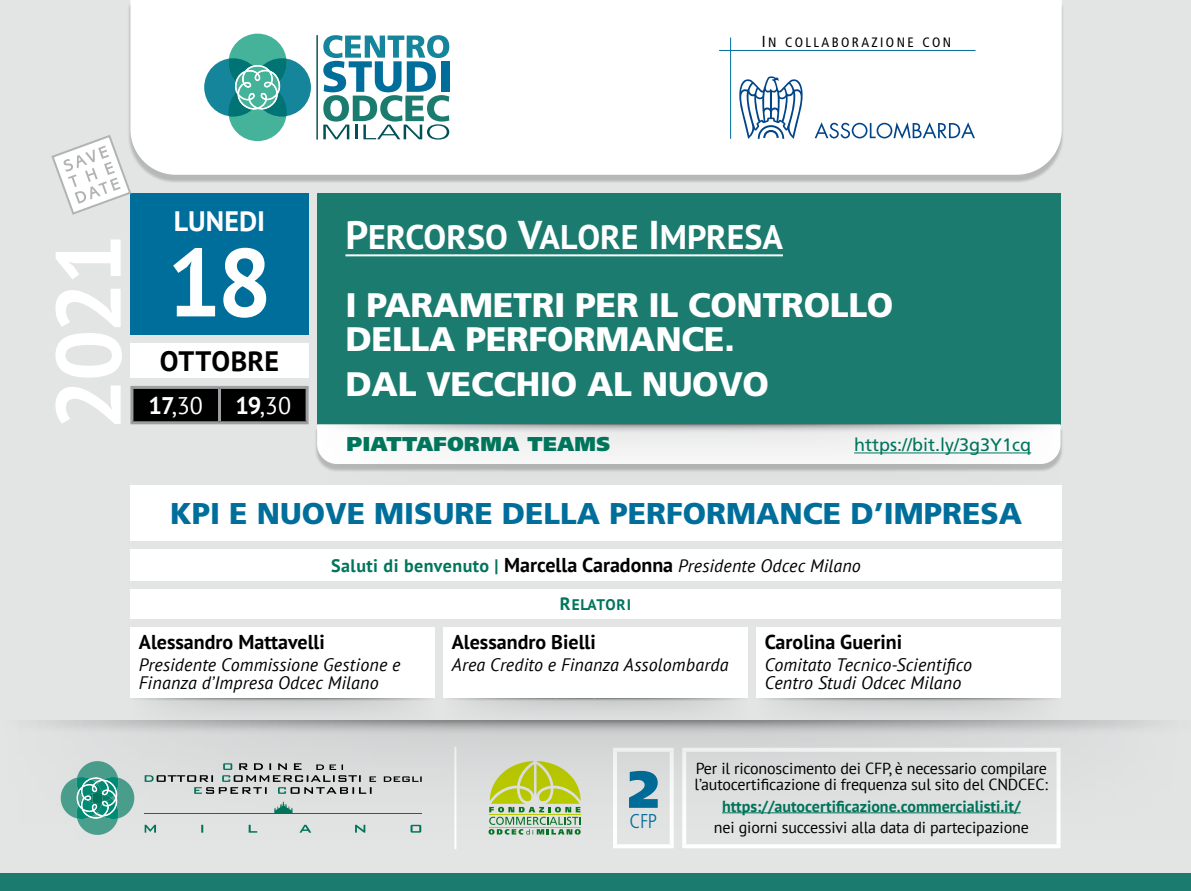
<style>
.page{position:relative;width:1191px;height:891px;background:#fff}
.page>*{position:absolute;margin:0;border:0;box-sizing:border-box;transform-origin:0 0}
.t1{font:700 96px "PT Sans";color:#fff}
.SOTTOTITOLI_NERI{font:900 52px "Frutiger";color:#006e9b}
.SOTTOTITOLI_NERI-2{font:34px/34px "Frutiger Black SC850";letter-spacing:-.01em;color:#fff}
.t2{font:34px "PT Sans Bold SC850";color:#fff}
.OK_TESTO_VERDE{font:900 30px "Frutiger";color:#006e9b}
.t3{font:700 28px "PT Sans";letter-spacing:.01em;color:#000}
.t4{font:700 28px "PT Sans";letter-spacing:.005em;color:#fff}
.t5{font:24px "PT Sans";color:#fff}
.Testo_piano{font:700 20px "PT Sans";color:#000}
.SOTTOTITOLI_NERI-3{font:900 20px "Frutiger";letter-spacing:.025em;color:#00755c}
.SOTTOTITOLI_NERI-4{font:300 condensed 20px "Frutiger";color:#006e9b}
.Testo_piano-2{font:italic 18px/18px "PT Sans";letter-spacing:.005em;color:#000}
.SOTTOTITOLI_NERI-5{font:18px "Frutiger";color:#00755c}
.t6{font:16px/16px "PT Sans";letter-spacing:-.01em;color:#000}
.t7{font:700 16px "PT Sans";color:#00755c}
.OK_TESTO_VERDE-2{font:15.4px "PT Sans Bold SC850";letter-spacing:.06em;color:#00755c}
.SOTTOTITOLI_NERI-6{font:13.6px "Frutiger Cn SC850";letter-spacing:.175em;color:#000}
.s1{font-size:16px}
.s2{font-weight:700}
.s3{font-size:40px}
.s4{font-weight:700;font-style:normal;color:#00755c}
.s5{font-weight:700;font-style:normal;font-size:20px}
.s6{font-size:18px}
</style>
<div class="page">
<div style="left:0;top:0;width:1191px;height:890px;background:#e3e4e4"></div>
<div style="left:0;top:873px;width:1191px;height:17px;background:#1b7b6f"></div>
<div style="left:317px;top:193px;width:743px;height:231px;background:#1b7b6f"></div>
<hr style="left:345px;top:254px;width:438px;height:2px;background:#fff">
<div style="left:130px;top:343px;width:179px;height:34px;background:#fff"></div>
<div style="left:133px;top:389px;width:173px;height:32px;background:#000"></div>
<hr style="left:130px;top:386px;width:89px;height:3px;background:#9c9e9f">
<hr style="left:130px;top:389px;width:3px;height:32px;background:#9c9e9f">
<hr style="left:219px;top:386px;width:90px;height:3px;background:#9c9e9f">
<hr style="left:218px;top:389px;width:3px;height:32px;background:#9c9e9f">
<hr style="left:306px;top:389px;width:3px;height:32px;background:#9c9e9f">
<hr style="left:130px;top:421px;width:89px;height:3px;background:#9c9e9f">
<hr style="left:219px;top:421px;width:90px;height:3px;background:#9c9e9f">
<div style="left:130px;top:193px;width:179px;height:141px;background:#006e9b"></div>
<svg style="left:55px;top:239px;width:67px;height:185px"></svg>
<div style="left:128px;top:3px;width:936px;height:179px;background:#000;opacity:.2"></div>
<div style="left:130px;top:0;width:931px;height:175px;background:#fff"></div>
<hr style="left:316px;top:35px;width:2px;height:104px;background:#005157">
<svg style="left:323px;top:35px;width:126px;height:104px;background:#91c0c9"></svg>
<div style="left:228px;top:83px;width:59px;height:58px;background:#45b399;border-radius:50%"></div>
<div style="left:253px;top:58px;width:58px;height:58px;background:#15859b;border-radius:50%"></div>
<div style="left:204px;top:58px;width:58px;height:58px;background:#15859b;border-radius:50%"></div>
<div style="left:228px;top:34px;width:59px;height:58px;background:#45b399;border-radius:50%"></div>
<svg style="left:228px;top:58px;width:59px;height:58px"></svg>
<svg style="left:738px;top:76px;width:66px;height:63px;background:#b6c9dd"></svg>
<svg style="left:814px;top:122px;width:161px;height:17px;background:#b9ccde"></svg>
<hr style="left:730px;top:37px;width:1px;height:102px;background:#006e9b">
<hr style="left:719px;top:50px;width:256px;height:1px;background:#006e9b">
<svg style="left:317px;top:434px;width:743px;height:38px"></svg>
<svg style="left:317px;top:424px;width:743px;height:10px"></svg>
<svg style="left:53px;top:136px;width:77px;height:77px"></svg>
<div style="left:52px;top:135px;width:79px;height:79px;border:2px solid #b1b3b4;border-radius:21px"></div>
<svg style="left:63px;top:145px;width:58px;height:59px;background:#eceded"></svg>
<svg style="left:60px;top:736px;width:1001px;height:113px"></svg>
<svg style="left:37px;top:720px;width:1126px;height:16px"></svg>
<div style="left:130px;top:697px;width:305px;height:23px;background:#d9dadb"></div>
<svg style="left:130px;top:697px;width:305px;height:4px"></svg>
<div style="left:443px;top:697px;width:304px;height:23px;background:#d9dadb"></div>
<svg style="left:443px;top:697px;width:304px;height:4px"></svg>
<div style="left:755px;top:697px;width:305px;height:23px;background:#d9dadb"></div>
<svg style="left:756px;top:697px;width:304px;height:4px"></svg>
<hr style="left:854px;top:452px;width:177px;height:1px;background:#00755c">
<div style="left:130px;top:485px;width:931px;height:55px;background:#fff"></div>
<div style="left:130px;top:626px;width:305px;height:71px;background:#fff"></div>
<div style="left:443px;top:626px;width:304px;height:71px;background:#fff"></div>
<div style="left:756px;top:626px;width:304px;height:71px;background:#fff"></div>
<div style="left:130px;top:588px;width:930px;height:30px;background:#fff"></div>
<div style="left:130px;top:549px;width:931px;height:31px;background:#fff"></div>
<p class="SOTTOTITOLI_NERI-6" style="left:762px;top:34px;width:191px"><span class="s1">I</span>N COLLABORAZI ONE CON</p>
<p class="t4" style="left:174px;top:202px;width:93px">LUNEDI</p>
<p class="t1" style="left:167px;top:219px;width:106px">18</p>
<p class="t3" style="left:160px;top:342px;width:121px">OTTOBRE</p>
<p class="t5" style="left:148px;top:390px;width:56px"><span class="s2">17</span>,30</p>
<p class="t5" style="left:235px;top:390px;width:57px"><span class="s2">19</span>,30</p>
<p class="t2" style="left:345px;top:215px;width:439px"><span class="s3">P</span>ERCORSO <span class="s3">V</span>ALORE <span class="s3">I</span>MPRESA</p>
<p class="SOTTOTITOLI_NERI-2" style="left:345px;top:287px;width:549px">I PARAMETRI PER IL CONTROLLO<br>DELLA PERFORMANCE.</p>
<p class="SOTTOTITOLI_NERI-2" style="left:345px;top:366px;width:425px">DAL VECCHIO AL NUOVO</p>
<p class="SOTTOTITOLI_NERI-3" style="left:346px;top:431px;width:265px">PIATTAFORMA TEAMS</p>
<p class="SOTTOTITOLI_NERI-5" style="left:854px;top:434px;width:179px">https://bit.ly/3g3Y1cq</p>
<p class="OK_TESTO_VERDE" style="left:170px;top:495px;width:853px">KPI E NUOVE MISURE DELLA PERFORMANCE D’IMPRESA</p>
<p class="Testo_piano-2" style="left:331px;top:555px;width:531px"><span class="s4">Saluti di benvenuto |</span> <span class="s5">Marcella Caradonna</span> Presidente Odcec Milano</p>
<p class="Testo_piano" style="left:139px;top:628px;width:187px">Alessandro Mattavelli</p>
<p class="Testo_piano-2" style="left:139px;top:655px;width:263px">Presidente Commissione Gestione e<br>Finanza d’Impresa Odcec Milano</p>
<p class="OK_TESTO_VERDE-2" style="left:560px;top:594px;width:70px"><span class="s6">R</span>ELATORI</p>
<p class="Testo_piano" style="left:452px;top:628px;width:145px">Alessandro Bielli</p>
<p class="Testo_piano-2" style="left:452px;top:655px;width:278px">Area Credito e Finanza Assolombarda</p>
<p class="Testo_piano" style="left:764px;top:628px;width:139px">Carolina Guerini</p>
<p class="Testo_piano-2" style="left:764px;top:655px;width:209px">Comitato Tecnico-Scientifico<br>Centro Studi Odcec Milano</p>
<p class="SOTTOTITOLI_NERI" style="left:628px;top:757px;width:32px">2</p>
<p class="SOTTOTITOLI_NERI-4" style="left:629px;top:809px;width:29px">CFP</p>
<p class="t6" style="left:694px;top:759px;width:355px">Per il riconoscimento dei CFP, è necessario compilare l’autocertificazione di frequenza sul sito del CNDCEC:</p>
<p class="t7" style="left:722px;top:795px;width:300px">https://autocertificazione.commercialisti.it/</p>
<p class="t6" style="left:714px;top:818px;width:316px">nei giorni successivi alla data di partecipazione</p>
</div>
